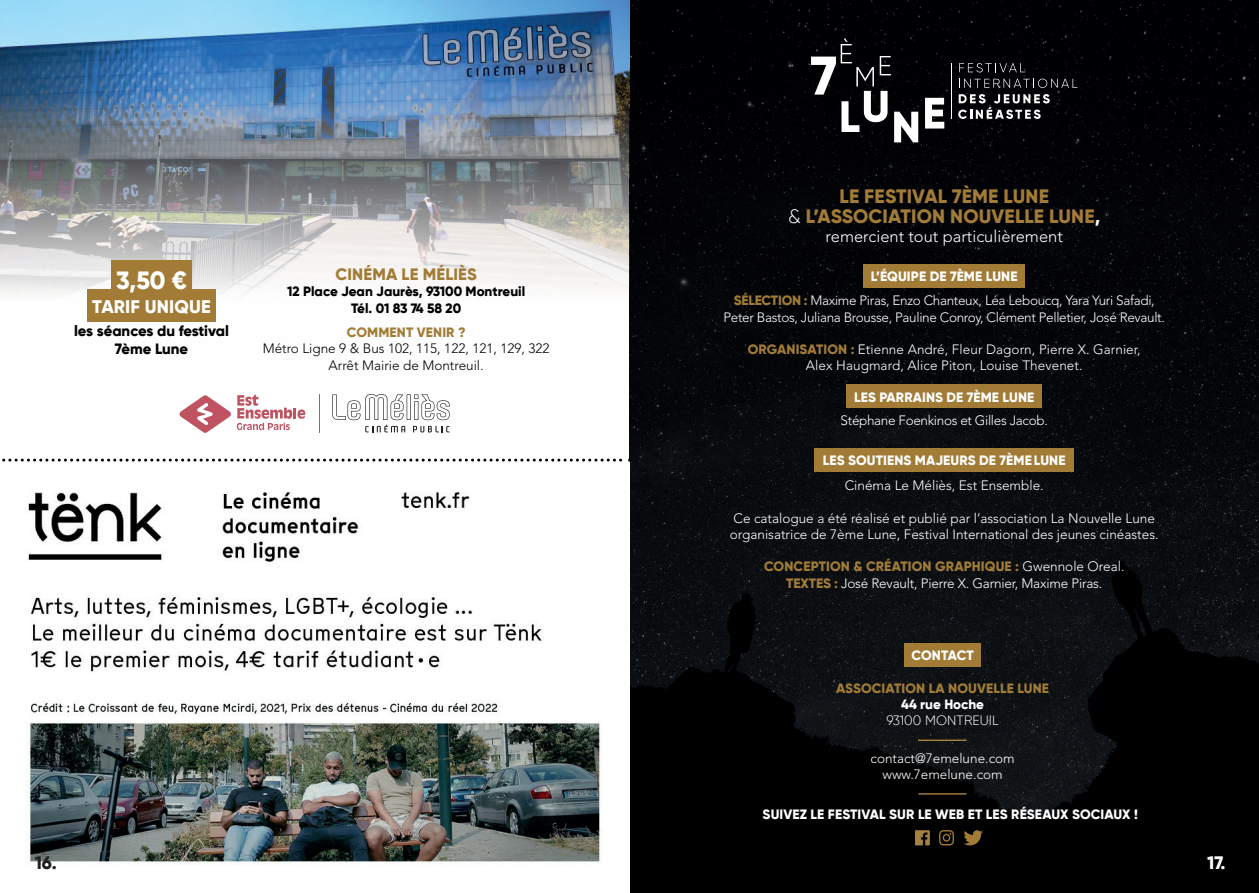
<style>
.page{position:relative;width:1259px;height:893px;background:#fff}
.page>*{position:absolute;margin:0;border:0;box-sizing:border-box;transform-origin:0 0}
.t1{font:800 24.9px "Gilroy";color:#fff}
.t2{font:800 19.35px/19.4px "Gilroy";letter-spacing:.01em;color:#a27c37;text-align:center}
.t3{font:800 18.3px "Gilroy";letter-spacing:.01em;color:#fff}
.t4{font:800 18px "Gilroy";color:#fff}
.t5{font:800 18px "Gilroy";color:#231f20}
.t6{font:300 16.5px "Avenir LT Std";color:#fff}
.t7{font:800 16.5px "Gilroy";letter-spacing:.01em;color:#a27c37}
.t8{font:800 14.85px/18.1px "Gilroy";letter-spacing:-.005em;color:#010101;text-align:center}
.t9{font:300 13.5px/16.2px "Avenir LT Std";color:#fff;text-align:center}
.t10{font:300 13.5px/16.2px "Avenir LT Std";letter-spacing:-.025em;color:#fff;text-align:center}
.t11{font:800 13.5px "Gilroy";letter-spacing:.01em;color:#fff}
.t12{font:800 13.5px "Gilroy";letter-spacing:.01em;color:#a27c37}
.t13{font:300 13.5px/16.2px "Avenir LT Std";color:#010101;text-align:center}
.t14{font:800 13.5px/16.2px "Gilroy";color:#010101;text-align:center}
.t15{font:300 13.5px "Gilroy";letter-spacing:.01em;color:#fff}
.s1{font-weight:300;color:#fff}
.s2{color:#fff}
.s3{font-family:"Gilroy";font-weight:800;color:#a27c37}
.s4{font-family:"Avenir LT Std";font-weight:300;color:#fff}
</style>
<div class="page">
<img style="left:629px;top:0;width:630px;height:893px">
<div style="left:904px;top:644px;width:77px;height:23px;background:#a27c37"></div>
<svg style="left:915px;top:830px;width:15px;height:15px"></svg>
<svg style="left:963px;top:830px;width:20px;height:15px"></svg>
<svg style="left:939px;top:830px;width:15px;height:15px"></svg>
<hr style="left:918px;top:740px;width:48px;height:1px;background:#a5813e">
<hr style="left:918px;top:793px;width:48px;height:2px;background:#a5813e">
<div style="left:863px;top:264px;width:162px;height:24px;background:#a27c37"></div>
<div style="left:814px;top:448px;width:260px;height:23px;background:#a27c37"></div>
<div style="left:846px;top:385px;width:196px;height:23px;background:#a27c37"></div>
<hr style="left:951px;top:63px;width:1px;height:56px;background:#fff">
<svg style="left:959px;top:63px;width:66px;height:9px"></svg>
<svg style="left:959px;top:79px;width:118px;height:9px"></svg>
<svg style="left:958px;top:94px;width:91px;height:25px"></svg>
<svg style="left:811px;top:39px;width:107px;height:103px"></svg>
<svg style="left:925px;top:98px;width:19px;height:31px"></svg>
<img style="left:28px;top:492px;width:572px;height:373px">
<img style="left:0;top:0;width:629px;height:322px">
<svg style="left:406px;top:394px;width:5px;height:26px"></svg>
<hr style="left:407px;top:395px;width:3px;height:24px;background:#231f20">
<svg style="left:414px;top:394px;width:36px;height:26px"></svg>
<svg style="left:332px;top:394px;width:73px;height:38px"></svg>
<svg style="left:413px;top:426px;width:36px;height:6px"></svg>
<hr style="left:319px;top:395px;width:1px;height:38px;background:#bf5361">
<svg style="left:179px;top:395px;width:52px;height:38px"></svg>
<svg style="left:237px;top:395px;width:68px;height:35px"></svg>
<div style="left:111px;top:260px;width:81px;height:39px;background:#a27c37"></div>
<div style="left:87px;top:290px;width:128px;height:32px;background:#a27c37"></div>
<svg style="left:2px;top:459px;width:628px;height:3px"></svg>
<h1 class="t1" style="left:116px;top:264px;width:72px">3,50 €</h1>
<h3 class="t3" style="left:92px;top:295px;width:120px">TARIF UNIQUE</h3>
<p class="t8" style="left:74px;top:322px;width:156px">les séances du festival<br>7ème Lune</p>
<p class="t7" style="left:335px;top:264px;width:143px">CINÉMA LE MÉLIÈS</p>
<p class="t14" style="left:287px;top:283px;width:240px">12 Place Jean Jaurès, 93100 Montreuil<br>Tél. 01 83 74 58 20</p>
<p class="t12" style="left:347px;top:324px;width:120px">COMMENT VENIR ?</p>
<p class="t13" style="left:263px;top:341px;width:288px">Métro Ligne 9 &amp; Bus 102, 115, 122, 121, 129, 322<br>Arrêt Mairie de Montreuil.</p>
<h3 class="t5" style="left:35px;top:851px;width:24px">16.</h3>
<h2 class="t2" style="left:788px;top:187px;width:314px">LE FESTIVAL 7ÈME LUNE<br><span class="s1">&amp;</span> L’ASSOCIATION NOUVELLE LUNE<span class="s2">,</span></h2>
<p class="t6" style="left:825px;top:226px;width:239px">remercient tout particulièrement</p>
<p class="t11" style="left:871px;top:268px;width:148px">L’ÉQUIPE DE 7ÈME LUNE</p>
<p class="t10" style="left:723px;top:293px;width:443px"><span class="s3">SÉLECTION :</span> Maxime Piras, Enzo Chanteux, Léa Leboucq, Yara Yuri Safadi,<br>Peter Bastos, Juliana Brousse, Pauline Conroy, Clément Pelletier, José Revault.</p>
<p class="t9" style="left:748px;top:341px;width:394px"><span class="s3">ORGANISATION :</span> Etienne André, Fleur Dagorn, Pierre X. Garnier,<br>Alex Haugmard, Alice Piton, Louise Thevenet.</p>
<p class="t11" style="left:854px;top:388px;width:182px">LES PARRAINS DE 7ÈME LUNE</p>
<p class="t10" style="left:840px;top:412px;width:209px">Stéphane Foenkinos et Gilles Jacob.</p>
<p class="t11" style="left:823px;top:451px;width:244px">LES SOUTIENS MAJEURS DE 7ÈME LUNE</p>
<p class="t9" style="left:844px;top:477px;width:201px">Cinéma Le Méliès, Est Ensemble.</p>
<p class="t9" style="left:730px;top:510px;width:430px;text-align:left">Ce catalogue a été réalisé et publié par l’association La Nouvelle Lune organisatrice de 7ème Lune, Festival International des jeunes cinéastes.</p>
<p class="t12" style="left:764px;top:558px;width:362px">CONCEPTION &amp; CRÉATION GRAPHIQUE : <span class="s4">Gwennole Oreal.</span></p>
<p class="t9" style="left:786px;top:575px;width:317px"><span class="s3">TEXTES :</span> José Revault, Pierre X. Garnier, Maxime Piras.</p>
<p class="t11" style="left:911px;top:647px;width:64px">CONTACT</p>
<p class="t12" style="left:836px;top:680px;width:214px">ASSOCIATION LA NOUVELLE LUNE</p>
<p class="t11" style="left:901px;top:696px;width:84px">44 rue Hoche</p>
<p class="t15" style="left:886px;top:712px;width:114px">93100 MONTREUIL</p>
<p class="t9" style="left:870px;top:750px;width:146px">contact@7emelune.com www.7emelune.com</p>
<p class="t11" style="left:762px;top:805px;width:377px">SUIVEZ LE FESTIVAL SUR LE WEB ET LES RÉSEAUX SOCIAUX !</p>
<h3 class="t4" style="left:1207px;top:851px;width:20px">17.</h3>
</div>
